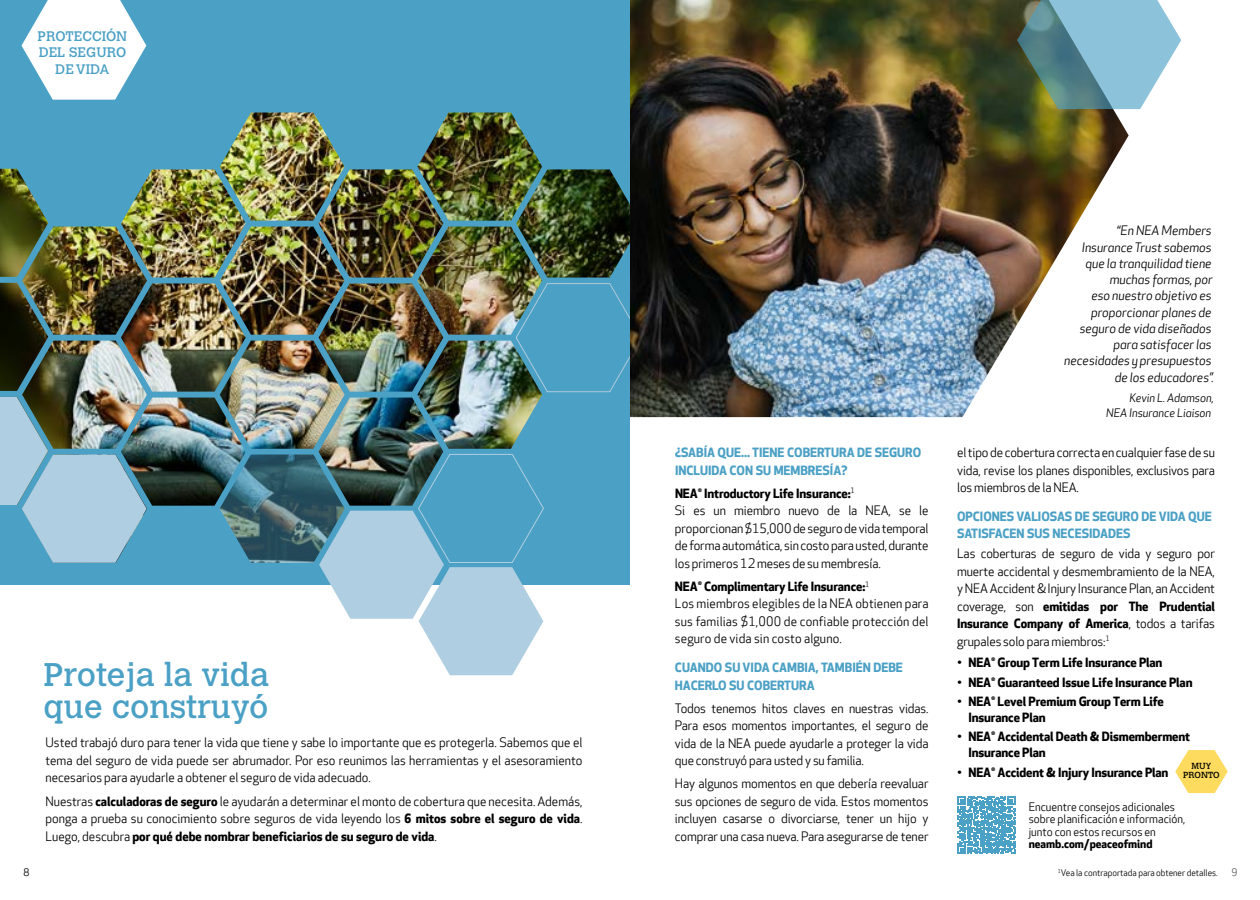
<style>
.page{position:relative;width:1260px;height:900px;background:#fff}
.page>*{position:absolute;margin:0;border:0;box-sizing:border-box;transform-origin:0 0}
.t1{font:32.5px/32.5px "Calvert MT Std";color:#4aa0c5}
.t2{font:13.75px/16.2px "Calvert MT Std";color:#4aa0c5;text-align:center}
.t3{font:12.5px/17.5px "Apex New";letter-spacing:-.01em;color:#000;text-align:justify}
.t4{font:italic 12.5px/16.2px "Apex New";color:#000;text-align:right}
.t5{font:700 12.5px/16.2px "Apex New";letter-spacing:-.01em;color:#000}
.t6{font:700 12.5px/17.5px "Apex New";color:#4aa0c5}
.t7{font:12.5px/17.5px "Apex New";letter-spacing:.01em;color:#000}
.t8{font:11.25px/12.5px "Apex New";color:#000}
.t9{font:italic 11.25px/15px "Apex New";color:#000;text-align:right}
.t10{font:700 11.25px "Apex New";color:#000}
.t11{font:10px "Apex New";color:#000}
.t12{font:10px "Apex New";color:#58595b}
.t13{font:8.75px "Apex New";color:#000}
.t14{font:8.75px/8.8px "Calvert MT Std";color:#000;text-align:center}
.s1{font-weight:700}
</style>
<div class="page">
<div style="left:0;top:0;width:630px;height:585px;background:#4aa0c5"></div>
<svg style="left:22px;top:0;width:124px;height:100px"></svg>
<svg style="left:958px;top:797px;width:57px;height:57px"></svg>
<svg style="left:1175px;top:750px;width:53px;height:43px"></svg>
<img style="left:0;top:112px;width:641px;height:397px">
<img style="left:0;top:397px;width:147px;height:166px">
<svg style="left:515px;top:283px;width:115px;height:110px"></svg>
<svg style="left:220px;top:454px;width:324px;height:221px"></svg>
<img style="left:630px;top:0;width:499px;height:417px">
<svg style="left:1017px;top:0;width:164px;height:109px;background:#7fa9b1"></svg>
<p class="t2" style="left:38px;top:28px;width:91px">PROTECCIÓN<br>DEL SEGURO<br>DE VIDA</p>
<h1 class="t1" style="left:43px;top:659px;width:227px">Proteja la vida que construyó</h1>
<p class="t3" style="left:46px;top:735px;width:538px">Usted trabajó duro para tener la vida que tiene y sabe lo importante que es protegerla. Sabemos que el tema del seguro de vida puede ser abrumador. Por eso reunimos las herramientas y el asesoramiento necesarios para ayudarle a obtener el seguro de vida adecuado.</p>
<p class="t3" style="left:46px;top:793px;width:538px">Nuestras <span class="s1">calculadoras de seguro</span> le ayudarán a determinar el monto de cobertura que necesita. Además, ponga a prueba su conocimiento sobre seguros de vida leyendo los <span class="s1">6 mitos sobre el seguro de vida</span>.<br>Luego, descubra <span class="s1">por qué debe nombrar beneficiarios de su seguro de vida</span>.</p>
<p class="t6" style="left:675px;top:444px;width:248px">¿SABÍA QUE... TIENE COBERTURA DE SEGURO<br>INCLUIDA CON SU MEMBRESÍA?</p>
<p class="t3" style="left:675px;top:485px;width:255px;text-align:left"><span class="s1">NEA® Introductory Life Insurance:</span><sup>1<br></sup>Si es un miembro nuevo de la NEA, se le proporcionan $15,000 de seguro de vida temporal de forma automática, sin costo para usted, durante los primeros 12 meses de su membresía.</p>
<p class="t7" style="left:675px;top:578px;width:255px"><span class="s1">NEA® Complimentary Life Insurance:</span><sup>1<br></sup>Los miembros elegibles de la NEA obtienen para sus familias $1,000 de confiable protección del seguro de vida sin costo alguno.</p>
<p class="t6" style="left:675px;top:659px;width:229px">CUANDO SU VIDA CAMBIA, TAMBIÉN DEBE<br>HACERLO SU COBERTURA</p>
<p class="t3" style="left:675px;top:700px;width:255px">Todos tenemos hitos claves en nuestras vidas.<br>Para esos momentos importantes, el seguro de vida de la NEA puede ayudarle a proteger la vida que construyó para usted y su familia.</p>
<p class="t3" style="left:675px;top:775px;width:255px">Hay algunos momentos en que debería reevaluar sus opciones de seguro de vida. Estos momentos incluyen casarse o divorciarse, tener un hijo y comprar una casa nueva. Para asegurarse de tener</p>
<p class="t4" style="left:1064px;top:223px;width:151px">“En NEA Members<br>Insurance Trust sabemos que la tranquilidad tiene muchas formas, por<br>eso nuestro objetivo es proporcionar planes de seguro de vida diseñados para satisfacer las necesidades y presupuestos de los educadores”.</p>
<p class="t9" style="left:1106px;top:391px;width:109px">Kevin L. Adamson,<br>NEA Insurance Liaison</p>
<p class="t3" style="left:957px;top:444px;width:259px">el tipo de cobertura correcta en cualquier fase de su vida, revise los planes disponibles, exclusivos para los miembros de la NEA.</p>
<p class="t6" style="left:957px;top:508px;width:256px">OPCIONES VALIOSAS DE SEGURO DE VIDA QUE<br>SATISFACEN SUS NECESIDADES</p>
<p class="t3" style="left:957px;top:545px;width:259px">Las coberturas de seguro de vida y seguro por muerte accidental y desmembramiento de la NEA, y NEA Accident &amp; Injury Insurance Plan, an Accident coverage, son <span class="s1">emitidas por The Prudential Insurance Company of America</span>, todos a tarifas grupales solo para miembros:<sup>1</sup></p>
<p class="t5" style="left:957px;top:655px;width:207px">• NEA® Group Term Life Insurance Plan</p>
<p class="t5" style="left:957px;top:674px;width:237px">• NEA® Guaranteed Issue Life Insurance Plan</p>
<p class="t5" style="left:968px;top:693px;width:197px;text-indent:-11px">• NEA® Level Premium Group Term Life<br>Insurance Plan</p>
<p class="t5" style="left:968px;top:729px;width:223px;text-indent:-11px">• NEA® Accidental Death &amp; Dismemberment<br>Insurance Plan</p>
<p class="t5" style="left:957px;top:764px;width:213px">• NEA® Accident &amp; Injury Insurance Plan</p>
<p class="t14" style="left:1183px;top:762px;width:38px">MUY<br>PRONTO</p>
<p class="t8" style="left:1029px;top:801px;width:158px">Encuentre consejos adicionales sobre planificación e información, junto con estos recursos en</p>
<p class="t10" style="left:1029px;top:838px;width:125px">neamb.com/peaceofmind</p>
<p class="t11" style="left:23px;top:866px;width:7px">8</p>
<p class="t12" style="left:1231px;top:866px;width:7px">9</p>
<p class="t13" style="left:1058px;top:868px;width:161px"><sup>1</sup>Vea la contraportada para obtener detalles.</p>
</div>
